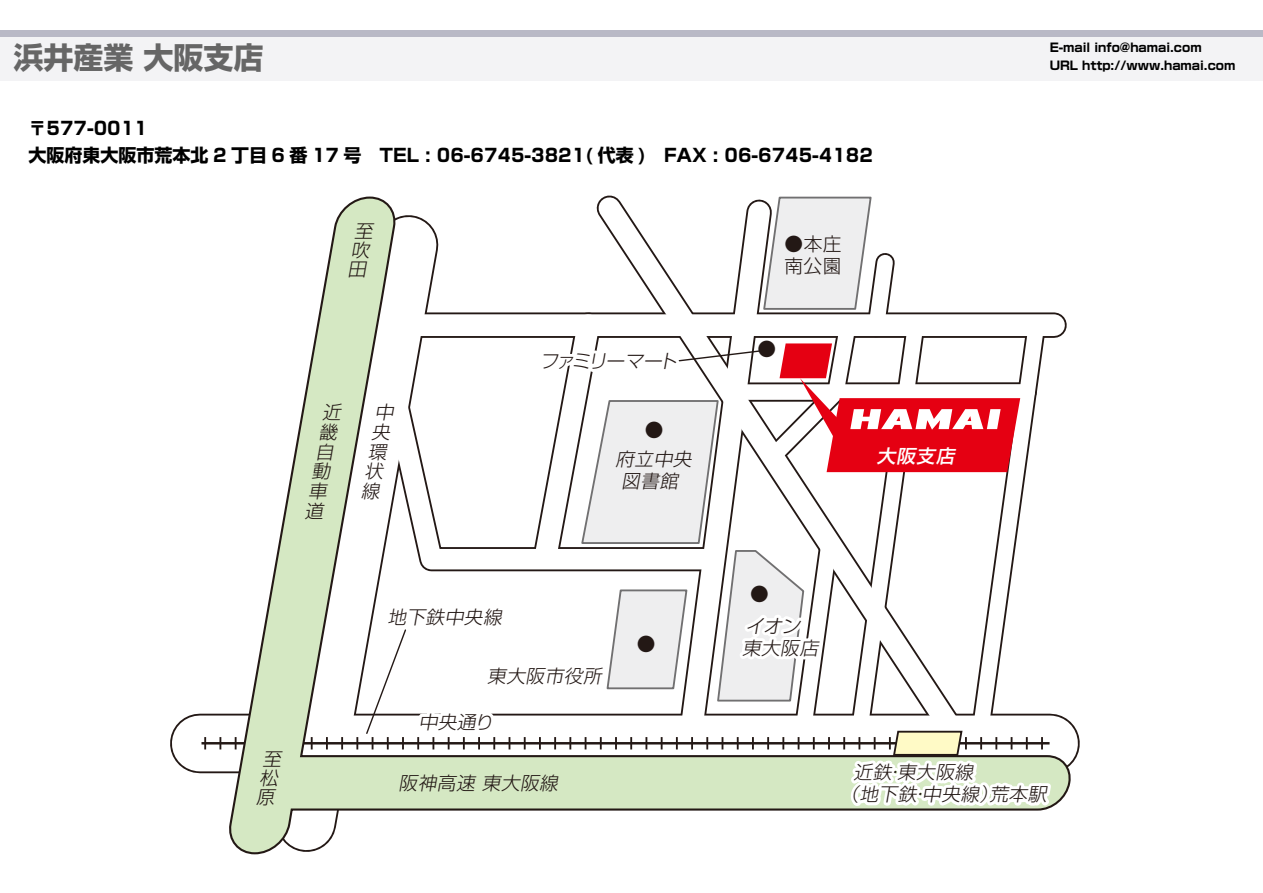
<style>
.page{position:relative;width:1263px;height:893px;background:#fff}
.page>*{position:absolute;margin:0;border:0;box-sizing:border-box;transform-origin:0 0}
.t1{font:700 30px "G Shin Go Pro";color:#666}
.t2{font:300 18.75px/22.5px "Shin Go Pro";color:#231815}
.t3{font:italic 300 18.45px/22px "Shin Go Pro";color:#231815}
.t4{font:italic 500 18.45px "Shin Go Pro";color:#fff}
.t5{font:700 18px/27px "G Shin Go Pro";color:#000}
.t6{font:700 12px/18px "G Shin Go Pro";color:#000}
</style>
<div class="page">
<div style="left:0;top:30px;width:1263px;height:51px;background:#f3f3f5"></div>
<div style="left:0;top:30px;width:1263px;height:7px;background:#b9b9c6"></div>
<hr style="left:201px;top:742px;width:848px;height:2px;background:#231815">
<svg style="left:204px;top:195px;width:851px;height:660px"></svg>
<h1 class="t1" style="left:14px;top:34px;width:251px">浜井産業 大阪支店</h1>
<p class="t5" style="left:28px;top:113px;width:846px">〒577-0011<br>大阪府東大阪市荒本北 2 丁目 6 番 17 号　TEL : 06-6745-3821( 代表 )　FAX : 06-6745-4182</p>
<p class="t3" style="left:354px;top:218px;width:25px">至</p>
<p class="t3" style="left:351px;top:237px;width:25px">吹</p>
<p class="t3" style="left:348px;top:255px;width:25px">田</p>
<p class="t3" style="left:322px;top:399px;width:25px">近</p>
<p class="t3" style="left:375px;top:399px;width:25px">中</p>
<p class="t3" style="left:319px;top:418px;width:25px">畿</p>
<p class="t3" style="left:371px;top:418px;width:25px">央</p>
<p class="t3" style="left:315px;top:438px;width:25px">自</p>
<p class="t3" style="left:368px;top:438px;width:25px">環</p>
<p class="t3" style="left:312px;top:458px;width:25px">動</p>
<p class="t3" style="left:364px;top:458px;width:25px">状</p>
<p class="t3" style="left:308px;top:478px;width:25px">車</p>
<p class="t3" style="left:361px;top:478px;width:25px">線</p>
<p class="t3" style="left:305px;top:498px;width:25px">道</p>
<p class="t3" style="left:387px;top:603px;width:120px">地下鉄中央線</p>
<p class="t3" style="left:539px;top:348px;width:143px">ファミリーマート</p>
<p class="t2" style="left:645px;top:416px;width:20px">●</p>
<p class="t3" style="left:615px;top:446px;width:82px;text-align:center">府立中央図書館</p>
<p class="t2" style="left:637px;top:630px;width:20px">●</p>
<p class="t3" style="left:487px;top:662px;width:120px">東大阪市役所</p>
<p class="t3" style="left:419px;top:708px;width:81px">中央通り</p>
<p class="t2" style="left:784px;top:230px;width:58px">●本庄南公園</p>
<p class="t2" style="left:757px;top:336px;width:20px">●</p>
<p class="t4" style="left:877px;top:441px;width:84px">大阪支店</p>
<p class="t2" style="left:750px;top:580px;width:20px">●</p>
<p class="t3" style="left:742px;top:613px;width:82px">イオン東大阪店</p>
<p class="t6" style="left:1050px;top:38px;width:187px">E-mail info@hamai.com<br>URL http://www.hamai.com</p>
<p class="t3" style="left:262px;top:746px;width:25px">至</p>
<p class="t3" style="left:259px;top:765px;width:25px">松</p>
<p class="t3" style="left:256px;top:783px;width:25px">原</p>
<p class="t3" style="left:399px;top:770px;width:165px">阪神高速 東大阪線</p>
<p class="t3" style="left:840px;top:759px;width:212px;text-indent:13px">近鉄・東大阪線<br>（地下鉄・中央線）荒本駅</p>
</div>
